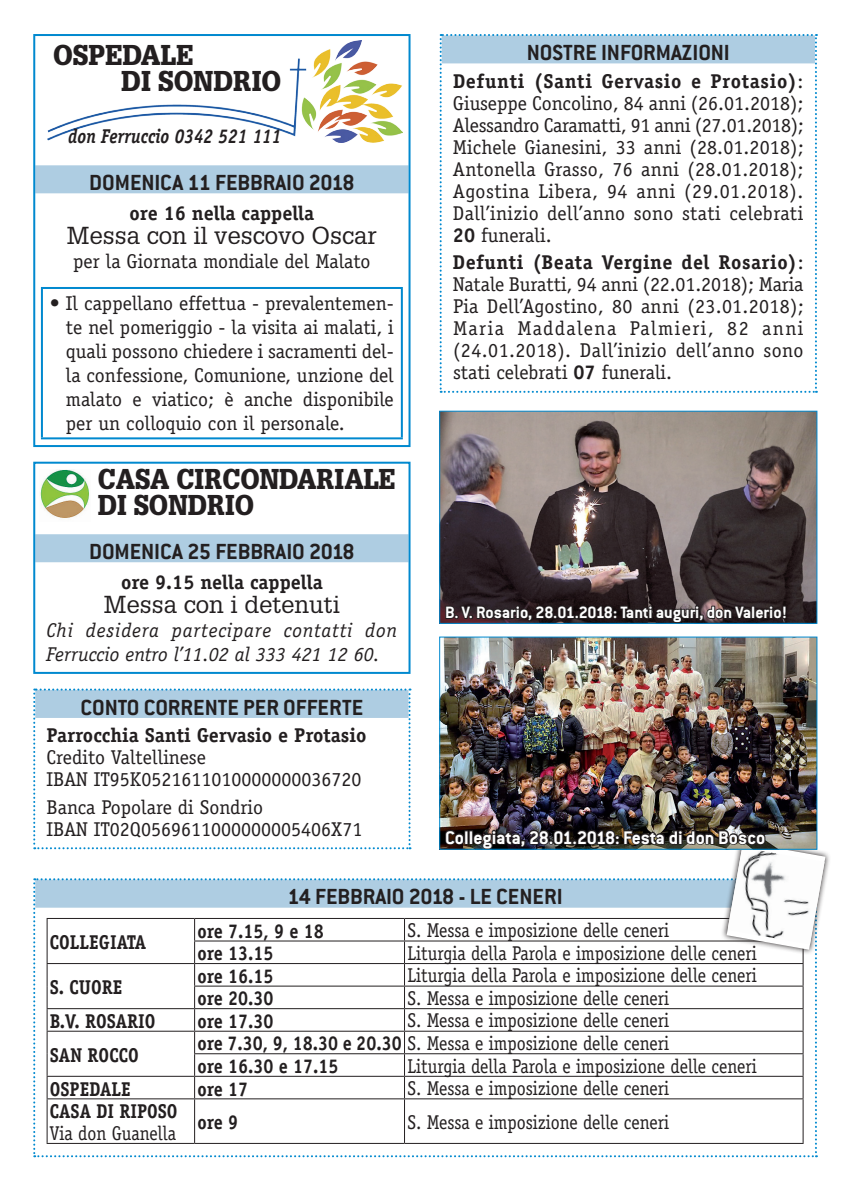
<style>
.page{position:relative;width:851px;height:1191px;background:#fff}
.page>*{position:absolute;margin:0;border:0;box-sizing:border-box;transform-origin:0 0}
.t1{font:900 28px "Glypha LT Std";color:#231f20;scale:.89 1}
.t2{font:900 28px/26px "Glypha LT Std";color:#231f20;scale:.91 1}
.t3{font:700 24px "Conduit ITC";letter-spacing:-.005em;color:#231f20}
.t4{font:24px "Glypha LT Std";color:#231f20}
.t5{font:20px/22px "Officina Serif";color:#231f20;text-align:justify}
.t6{font:20px/24px "Officina Serif Std";color:#231f20}
.t7{font:20px "Officina Serif";color:#231f20;scale:.9 1}
.t8{font:700 20px/23px "Officina Serif";color:#231f20;scale:.9 1}
.t9{font:700 20px "Officina Serif Std";color:#231f20}
.t10{font:italic 20px/24px "Officina Serif Std";letter-spacing:.04em;color:#231f20}
.t11{font:700 20px "Conduit ITC";letter-spacing:-.015em;color:#fff}
.t12{font:italic 700 20px "Officina Serif Std";color:#231f20;scale:.86 1}
.t13{font:700 18px "Conduit ITC";letter-spacing:-.015em;color:#fff}
.s1{font-weight:700}
.s2{font-family:"Officina Serif Std";font-weight:700}
.s3{font-weight:400}
</style>
<div class="page">
<div style="left:35px;top:534px;width:373px;height:28px;background:#aecde2"></div>
<div style="left:33px;top:462px;width:377px;height:212px;border:2px solid #0089cf"></div>
<img style="left:40px;top:469px;width:49px;height:49px">
<svg style="left:825px;top:852px;width:5px;height:32px"></svg>
<div style="left:35px;top:165px;width:373px;height:28px;background:#aecde2"></div>
<hr style="left:41px;top:287px;width:362px;height:2px;background:#0089cf">
<hr style="left:41px;top:289px;width:2px;height:148px;background:#0089cf">
<hr style="left:401px;top:289px;width:2px;height:148px;background:#0089cf">
<hr style="left:41px;top:437px;width:362px;height:2px;background:#0089cf">
<div style="left:33px;top:34px;width:377px;height:413px;border:2px solid #0089cf"></div>
<img style="left:48px;top:41px;width:354px;height:101px">
<img style="left:441px;top:413px;width:374px;height:208px">
<div style="left:439px;top:411px;width:378px;height:212px;border:1px solid #0089cf"></div>
<img style="left:441px;top:639px;width:374px;height:49px">
<svg style="left:439px;top:34px;width:377px;height:359px"></svg>
<svg style="left:444px;top:604px;width:342px;height:20px"></svg>
<img style="left:33px;top:688px;width:792px;height:469px">
<h1 class="t2" style="left:121px;top:42px;width:142px;text-indent:-68px">OSPEDALE<br>DI SONDRIO</h1>
<p class="t12" style="left:68px;top:125px;width:249px">don Ferruccio 0342 521 111</p>
<p class="t3" style="left:89px;top:168px;width:139px">DOMENICA 11 FEBBR</p>
<p class="t3" style="left:275px;top:168px;width:81px">AIO 2018</p>
<p class="t9" style="left:130px;top:200px;width:186px">ore 16 nella cappella</p>
<p class="t4" style="left:67px;top:220px;width:311px">Messa con il vescovo Oscar</p>
<p class="t6" style="left:73px;top:249px;width:299px">per la Giornata mondiale del Malato</p>
<p class="t6" style="left:66px;top:291px;width:329px;text-align:justify;text-indent:-16px">• Il cappellano effettua - prevalentemen&shy;te nel pomeriggio - la visita ai malati, i quali possono chiedere i sacramenti del&shy;la confessione, Comunione, unzione del malato e viatico; è anche disponibile per un colloquio con il personale.</p>
<h1 class="t1" style="left:98px;top:462px;width:37px">CASA</h1>
<h1 class="t1" style="left:177px;top:462px;width:40px">CIRCO</h1>
<h1 class="t1" style="left:260px;top:462px;width:62px">NDARIA</h1>
<h1 class="t1" style="left:363px;top:462px;width:37px">LE</h1>
<h1 class="t1" style="left:98px;top:488px;width:142px">DI SONDRIO</h1>
<p class="t3" style="left:89px;top:537px;width:139px">DOMENICA 25 FEBBR</p>
<p class="t3" style="left:275px;top:537px;width:81px">AIO 2018</p>
<p class="t9" style="left:121px;top:569px;width:203px">ore 9.15 nella cappella</p>
<p class="t4" style="left:104px;top:589px;width:238px">Messa con i detenuti</p>
<p class="t10" style="left:47px;top:618px;width:352px">Chi desidera partecipare contatti don<br>Ferruccio entro l’11.02 al 333 421 12 60.</p>
<p class="t3" style="left:81px;top:693px;width:227px">CONTO CORRENTE PER OFFER</p>
<p class="t3" style="left:342px;top:693px;width:20px">TE</p>
<p class="t9" style="left:47px;top:723px;width:321px">Parrocchia Santi Gervasio e Protasio</p>
<p class="t6" style="left:47px;top:746px;width:316px;line-height:22px">Credito Valtellinese<br>IBAN IT95K0521611010000000036720</p>
<p class="t6" style="left:47px;top:796px;width:317px;line-height:22px">Banca Popolare di Sondrio<br>IBAN IT02Q0569611000000005406X71</p>
<p class="t3" style="left:527px;top:38px;width:201px">NOSTRE INFORMAZIONI</p>
<p class="t5" style="left:453px;top:70px;width:352px"><span class="s1">Defunti (Santi Gervasio e Protasio)</span>:<br>Giuseppe Concolino, 84 anni (26.01.2018); Alessandro Caramatti, 91 anni (27.01.2018); Michele Gianesini, 33 anni (28.01.2018); Antonella Grasso, 76 anni (28.01.2018); Agostina Libera, 94 anni (29.01.2018).<br>Dall’inizio dell’anno sono stati celebrati <span class="s1">20</span> funerali.</p>
<p class="t5" style="left:453px;top:252px;width:352px"><span class="s1">Defunti</span> <span class="s2">(</span><span class="s1">Beata Vergine del Rosario)</span>:<br>Natale Buratti, 94 anni (22.01.2018); Maria Pia Dell’Agostino, 80 anni (23.01.2018); Maria Maddalena Palmieri, 82 anni (24.01.2018). Dall’inizio dell’anno sono stati celebrati <span class="s1">07</span> funerali.</p>
<p class="t13" style="left:445px;top:602px;width:343px">B. V. Rosario, 28.01.2018: Tanti auguri, don Valerio!</p>
<p class="t11" style="left:445px;top:825px;width:322px">Collegiata, 28.01.2018: Festa di don Bosco</p>
<p class="t8" style="left:50px;top:930px;width:106px">Collegiata</p>
<p class="t8" style="left:50px;top:975px;width:82px">S. Cuore</p>
<p class="t3" style="left:287px;top:882px;width:255px">14 febbraio 2018 - LE CENERI</p>
<p class="t8" style="left:197px;top:919px;width:142px">ore 7.15, 9 e 18</p>
<p class="t7" style="left:407px;top:918px;width:292px">S. Messa e imposizione delle ceneri</p>
<p class="t8" style="left:197px;top:941px;width:86px">ore 13.15</p>
<p class="t7" style="left:407px;top:941px;width:389px">Liturgia della Parola e imposizione delle ceneri</p>
<p class="t8" style="left:197px;top:964px;width:86px">ore 16.15</p>
<p class="t7" style="left:407px;top:964px;width:389px">Liturgia della Parola e imposizione delle ceneri</p>
<p class="t8" style="left:197px;top:986px;width:86px">ore 20.30</p>
<p class="t7" style="left:407px;top:986px;width:292px">S. Messa e imposizione delle ceneri</p>
<p class="t8" style="left:50px;top:1009px;width:75px">B.V. Rosari</p>
<p class="t8" style="left:145px;top:1009px;width:13px">o</p>
<p class="t8" style="left:197px;top:1009px;width:86px">ore 17.30</p>
<p class="t7" style="left:407px;top:1009px;width:292px">S. Messa e imposizione delle ceneri</p>
<p class="t8" style="left:50px;top:1043px;width:100px">San Rocco</p>
<p class="t8" style="left:197px;top:1031px;width:525px">ore 7.30, 9, 18.30 e 20.30 <span class="s3">S. Messa e imposizione delle ceneri </span>ore 16.30 e 17.15</p>
<p class="t7" style="left:407px;top:1054px;width:389px">Liturgia della Parola e imposizione delle ceneri</p>
<p class="t8" style="left:50px;top:1077px;width:91px">Ospedale</p>
<p class="t8" style="left:197px;top:1077px;width:58px">ore 17</p>
<p class="t7" style="left:407px;top:1076px;width:292px">S. Messa e imposizione delle ceneri</p>
<p class="t8" style="left:50px;top:1099px;width:21px">Casa</p>
<p class="t8" style="left:96px;top:1099px;width:91px">di Riposo</p>
<p class="t7" style="left:50px;top:1121px;width:142px">Via don Guanella</p>
<p class="t8" style="left:197px;top:1110px;width:47px">ore 9</p>
<p class="t7" style="left:407px;top:1110px;width:292px">S. Messa e imposizione delle ceneri</p>
</div>
